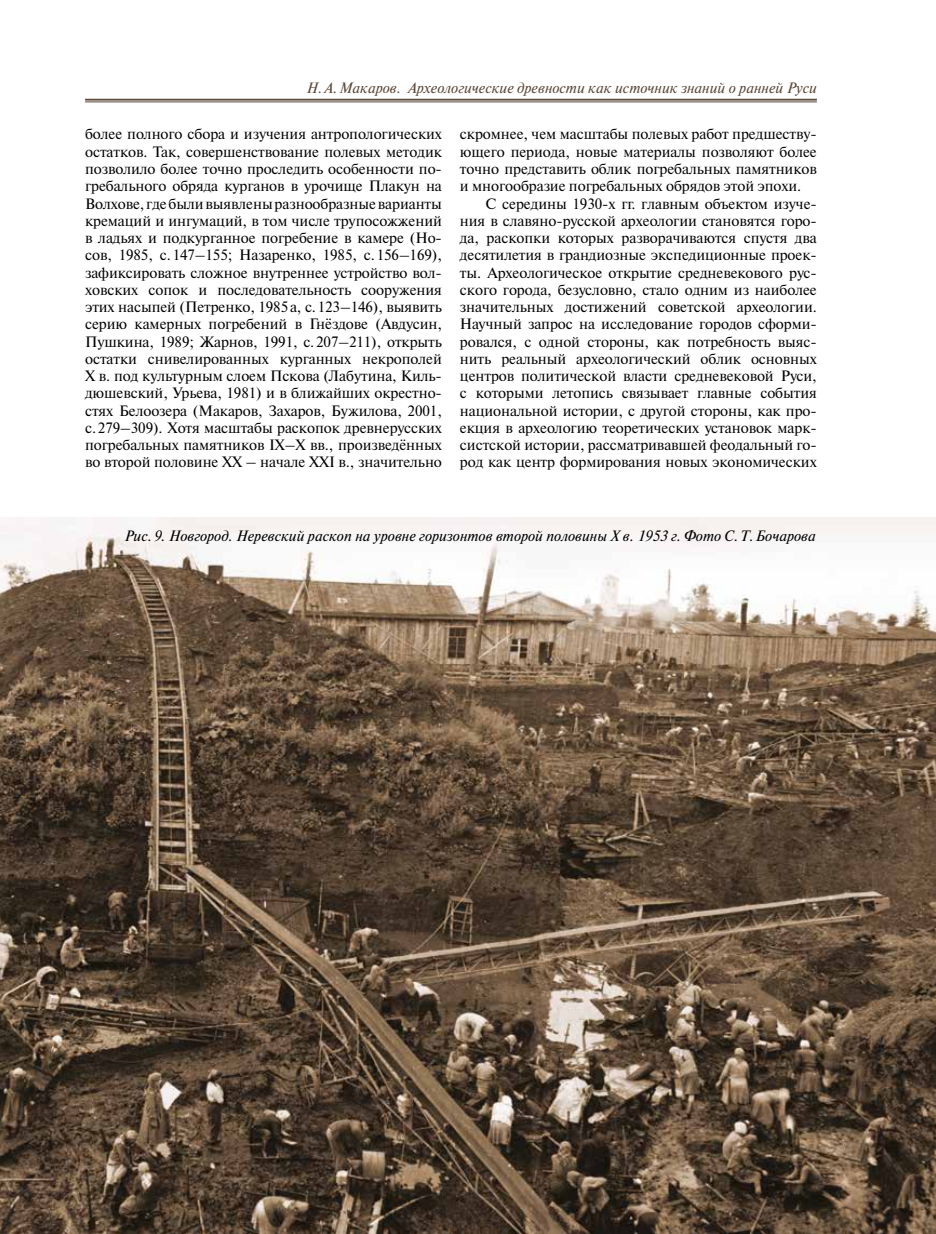
<style>
.page{position:relative;width:936px;height:1234px;background:#fff}
.page>*{position:absolute;margin:0;border:0;box-sizing:border-box;transform-origin:0 0}
.t1{font:15px/17.2px "Newton C";letter-spacing:-.005em;color:#000;text-align:justify}
.t2{font:italic 15px "Newton C";color:#000}
.t3{font:italic 15px "Newton C";color:#5b4838}
</style>
<div class="page">
<hr style="left:85px;top:99px;width:731px;height:1px;background:#5b4838">
<hr style="left:85px;top:102px;width:731px;height:1px;background:#5b4838">
<img style="left:0;top:518px;width:935px;height:715px">
<p class="t3" style="left:306px;top:80px;width:512px">Н.А.Макаров. Археологические древности как источник знаний о ранней Руси</p>
<p class="t1" style="left:85px;top:126px;width:358px">более полного сбора и изучения антропологических остатков. Так, совершенствование полевых методик позволило более точно проследить особенности по&shy;гребального обряда курганов в урочище Плакун на Волхове, где были выявлены разнообразные варианты кремаций и ингумаций, в том числе трупосожжений в ладьях и подкурганное погребение в камере (Но&shy;сов, 1985, с.147–155; Назаренко, 1985, с.156–169), зафиксировать сложное внутреннее устройство вол&shy;ховских сопок и последовательность сооружения этих насыпей (Петренко, 1985а, с.123–146), выявить серию камерных погребений в Гнёздове (Авдусин, Пушкина, 1989; Жарнов, 1991, с.207–211), открыть остатки снивелированных курганных некрополей X в. под культурным слоем Пскова (Лабутина, Киль&shy;дюшевский, Урьева, 1981) и в ближайших окрестно&shy;стях Белоозера (Макаров, Захаров, Бужилова, 2001, с.279–309). Хотя масштабы раскопок древнерусских погребальных памятников IX–X вв., произведённых во второй половине XX – начале XXI в., значительно</p>
<p class="t1" style="left:460px;top:126px;width:358px">скромнее, чем масштабы полевых работ предшеству-</p>
<p class="t1" style="left:460px;top:143px;width:358px">ющего периода, новые материалы позволяют более</p>
<p class="t1" style="left:460px;top:160px;width:358px">точно представить облик погребальных памятников</p>
<p class="t1" style="left:460px;top:177px;width:343px">и многообразие погребальных обрядов этой эпохи.</p>
<p class="t1" style="left:485px;top:195px;width:333px">С середины 1930-х гг. главным объектом изуче-</p>
<p class="t1" style="left:460px;top:212px;width:358px">ния в славяно-русской археологии становятся горо-</p>
<p class="t1" style="left:460px;top:229px;width:358px">да, раскопки которых разворачиваются спустя два</p>
<p class="t1" style="left:460px;top:246px;width:358px">десятилетия в грандиозные экспедиционные проек-</p>
<p class="t1" style="left:460px;top:264px;width:358px">ты. Археологическое открытие средневекового рус-</p>
<p class="t1" style="left:460px;top:281px;width:358px">ского города, безусловно, стало одним из наиболее</p>
<p class="t1" style="left:460px;top:298px;width:358px">значительных достижений советской археологии.</p>
<p class="t1" style="left:460px;top:315px;width:358px">Научный запрос на исследование городов сформи-</p>
<p class="t1" style="left:460px;top:333px;width:358px">ровался, с одной стороны, как потребность выяс-</p>
<p class="t1" style="left:460px;top:350px;width:358px">нить реальный археологический облик основных</p>
<p class="t1" style="left:460px;top:367px;width:358px">центров политической власти средневековой Руси,</p>
<p class="t1" style="left:460px;top:384px;width:358px">с которыми летопись связывает главные события</p>
<p class="t1" style="left:460px;top:402px;width:358px">национальной истории, с другой стороны, как про-</p>
<p class="t1" style="left:460px;top:419px;width:358px">екция в археологию теоретических установок марк-</p>
<p class="t1" style="left:460px;top:436px;width:358px">систской истории, рассматривавшей феодальный го-</p>
<p class="t1" style="left:460px;top:453px;width:358px">род как центр формирования новых экономических</p>
<p class="t2" style="left:124px;top:527px;width:692px">Рис.9. Новгород. Неревский раскоп на уровне горизонтов второй половины X в. 1953 г. Фото С.Т.Бочарова</p>
</div>
